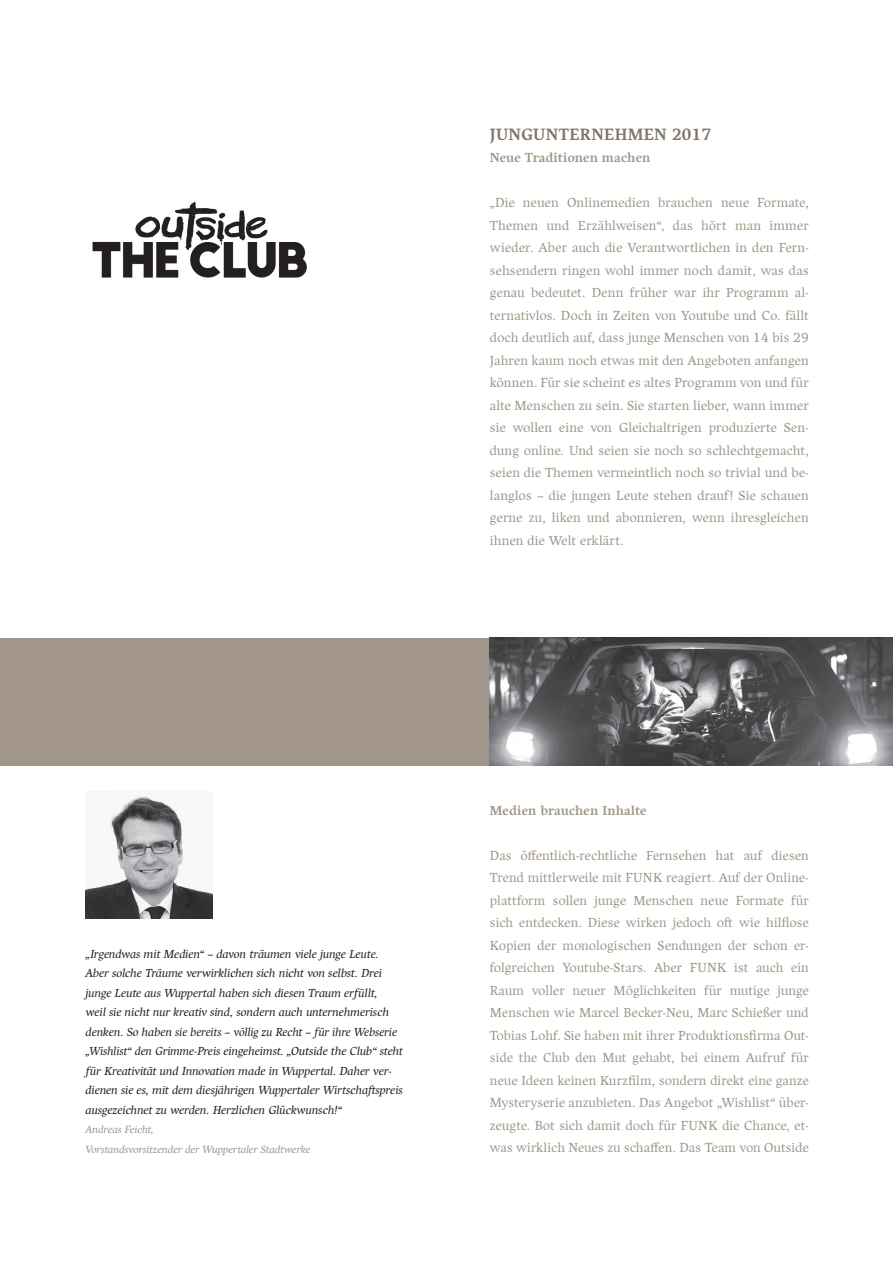
<style>
.page{position:relative;width:893px;height:1263px;background:#fff}
.page>*{position:absolute;margin:0;border:0;box-sizing:border-box;transform-origin:0 0}
.t1{font:700 16.5px "Harfang";letter-spacing:.02em;color:#80766d}
.t2{font:300 13.2px/22.5px "Harfang";letter-spacing:.015em;color:#a19689;text-align:justify}
.t3{font:700 13.2px "Harfang";letter-spacing:.015em;color:#a19689}
.t4{font:italic 300 11.7px/19.5px "Harfang";color:#231f20}
.t5{font:italic 300 10.5px/19.5px "Harfang";letter-spacing:.005em;color:#a19689}
</style>
<div class="page">
<div style="left:0;top:638px;width:893px;height:127px;background:#a19689"></div>
<img style="left:85px;top:796px;width:128px;height:123px">
<img style="left:92px;top:201px;width:215px;height:77px">
<img style="left:489px;top:638px;width:404px;height:127px">
<p class="t1" style="left:490px;top:124px;width:223px">JUNGUNTERNEHMEN 2017</p>
<p class="t3" style="left:490px;top:150px;width:162px">Neue Traditionen machen</p>
<p class="t2" style="left:490px;top:191px;width:320px">„Die neuen Onlinemedien brauchen neue Formate, Themen und Erzählweisen“, das hört man immer wieder. Aber auch die Verantwortlichen in den Fern&shy;sehsendern ringen wohl immer noch damit, was das genau bedeutet. Denn früher war ihr Programm al&shy;ternativlos. Doch in Zeiten von Youtube und Co. fällt doch deutlich auf, dass junge Menschen von 14 bis 29<br>Jahren kaum noch etwas mit den Angeboten anfangen können. Für sie scheint es altes Programm von und für alte Menschen zu sein. Sie starten lieber, wann immer sie wollen eine von Gleichaltrigen produzierte Sen&shy;dung online. Und seien sie noch so schlechtgemacht, seien die Themen vermeintlich noch so trivial und be&shy;langlos – die jungen Leute stehen drauf! Sie schauen gerne zu, liken und abonnieren, wenn ihresgleichen ihnen die Welt erklärt.</p>
<p class="t4" style="left:86px;top:944px;width:319px">„Irgendwas mit Medien“ – davon träumen viele junge Leute.<br>Aber solche Träume verwirklichen sich nicht von selbst. Drei junge Leute aus Wuppertal haben sich diesen Traum erfüllt,<br>weil sie nicht nur kreativ sind, sondern auch unternehmerisch denken. So haben sie bereits – völlig zu Recht – für ihre Webserie „Wishlist“ den Grimme-Preis eingeheimst. „Outside the Club“ steht für Kreativität und Innovation made in Wuppertal. Daher ver&shy;dienen sie es, mit dem diesjährigen Wuppertaler Wirtschaftspreis ausgezeichnet zu werden. Herzlichen Glückwunsch!“</p>
<p class="t5" style="left:86px;top:1120px;width:226px">Andreas Feicht,<br>Vorstandsvorsitzender der Wuppertaler Stadtwerke</p>
<p class="t3" style="left:490px;top:802px;width:158px">Medien brauchen Inhalte</p>
<p class="t2" style="left:490px;top:844px;width:320px">Das öffentlich-rechtliche Fernsehen hat auf diesen Trend mittlerweile mit FUNK reagiert. Auf der Online&shy;plattform sollen junge Menschen neue Formate für sich entdecken. Diese wirken jedoch oft wie hilflose Kopien der monologischen Sendungen der schon er&shy;folgreichen Youtube-Stars. Aber FUNK ist auch ein Raum voller neuer Möglichkeiten für mutige junge Menschen wie Marcel Becker-Neu, Marc Schießer und Tobias Lohf. Sie haben mit ihrer Produktionsfirma Out&shy;side the Club den Mut gehabt, bei einem Aufruf für neue Ideen keinen Kurzfilm, sondern direkt eine ganze Mysteryserie anzubieten. Das Angebot „Wishlist“ über&shy;zeugte. Bot sich damit doch für FUNK die Chance, et&shy;was wirklich Neues zu schaffen. Das Team von Outside</p>
</div>
